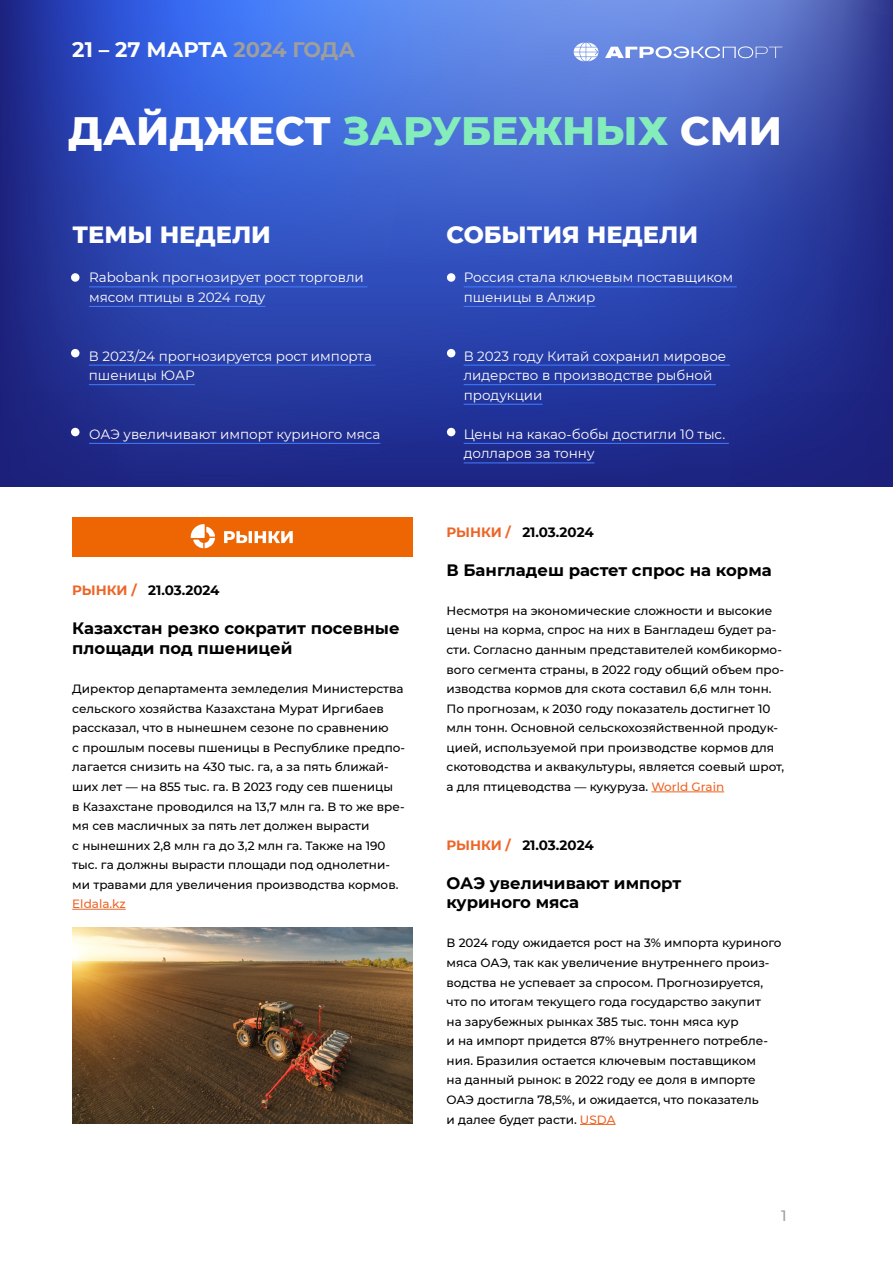
<style>
.page{position:relative;width:893px;height:1263px;background:#fff}
.page>*{position:absolute;margin:0;border:0;box-sizing:border-box;transform-origin:0 0}
.Шапка{font:800 40.5px "Montserrat";color:#fff}
.темы___события_недел{font:800 24px "Montserrat";color:#fff}
.дата_дайджеста{font:700 21px "Montserrat";letter-spacing:-.005em;color:#fffffd}
.Заголовок_новости{font:700 16.5px/19.5px "Montserrat";color:#000}
.t1{font:500 15px "Montserrat";color:#9d9d9c}
.текст_новостей_недел{font:13.5px/19.5px "Montserrat";color:#fff}
.даты_и_разделы{font:700 13.5px "Montserrat";letter-spacing:-.005em;color:#000}
.основной_текст{font:500 12px/19.5px "Montserrat";color:#000}
.s1{color:#9e9e9e}
.s2{color:#85edbb}
.s3{color:#ed6527}
</style>
<div class="page">
<img style="left:0;top:0;width:893px;height:486px">
<hr style="left:89px;top:286px;width:278px;height:1px;background:#427dff">
<hr style="left:89px;top:306px;width:176px;height:1px;background:#427dff">
<hr style="left:89px;top:365px;width:286px;height:1px;background:#427dff">
<hr style="left:89px;top:384px;width:106px;height:1px;background:#427dff">
<hr style="left:89px;top:443px;width:291px;height:1px;background:#427dff">
<hr style="left:464px;top:286px;width:273px;height:1px;background:#427dff">
<hr style="left:464px;top:306px;width:131px;height:1px;background:#427dff">
<hr style="left:464px;top:365px;width:266px;height:1px;background:#427dff">
<hr style="left:464px;top:384px;width:252px;height:1px;background:#427dff">
<hr style="left:464px;top:404px;width:79px;height:1px;background:#427dff">
<hr style="left:464px;top:443px;width:265px;height:1px;background:#427dff">
<hr style="left:464px;top:463px;width:131px;height:1px;background:#427dff">
<hr style="left:72px;top:909px;width:54px;height:1px;background:#ed6527">
<svg style="left:605px;top:46px;width:177px;height:12px"></svg>
<svg style="left:574px;top:42px;width:24px;height:19px"></svg>
<img style="left:72px;top:928px;width:340px;height:195px">
<div style="left:72px;top:517px;width:340px;height:39px;background:#ed6603"></div>
<svg style="left:224px;top:531px;width:69px;height:12px"></svg>
<svg style="left:191px;top:524px;width:24px;height:24px"></svg>
<div style="left:71px;top:273px;width:9px;height:9px;background:#fff;border-radius:50%"></div>
<div style="left:447px;top:273px;width:8px;height:9px;background:#fff;border-radius:50%"></div>
<div style="left:71px;top:349px;width:9px;height:8px;background:#fff;border-radius:50%"></div>
<div style="left:447px;top:349px;width:8px;height:8px;background:#fff;border-radius:50%"></div>
<div style="left:71px;top:428px;width:9px;height:8px;background:#fff;border-radius:50%"></div>
<div style="left:447px;top:428px;width:8px;height:8px;background:#fff;border-radius:50%"></div>
<hr style="left:651px;top:791px;width:73px;height:1px;background:#ed6527">
<hr style="left:580px;top:1124px;width:35px;height:1px;background:#ed6527">
<p class="дата_дайджеста" style="left:72px;top:35px;width:284px">21 – 27 МАРТА <span class="s1">2024 ГОДА</span></p>
<p class="Шапка" style="left:68px;top:101px;width:715px">ДАЙДЖЕСТ <span class="s2">ЗАРУБЕЖНЫХ</span> СМИ</p>
<p class="темы___события_недел" style="left:72px;top:217px;width:200px">ТЕМЫ НЕДЕЛИ</p>
<p class="текст_новостей_недел" style="left:89px;top:267px;width:276px">Rabobank прогнозирует рост торговли мясом птицы в 2024 году</p>
<p class="текст_новостей_недел" style="left:89px;top:346px;width:284px">В 2023/24 прогнозируется рост импорта пшеницы ЮАР</p>
<p class="текст_новостей_недел" style="left:89px;top:424px;width:293px">ОАЭ увеличивают импорт куриного мяса</p>
<p class="даты_и_разделы" style="left:72px;top:581px;width:149px"><span class="s3">РЫНКИ /</span> 21.03.2024</p>
<p class="Заголовок_новости" style="left:72px;top:618px;width:329px">Казахстан резко сократит посевные площади под пшеницей</p>
<p class="основной_текст" style="left:72px;top:679px;width:334px">Директор департамента земледелия Министерства сельского хозяйства Казахстана Мурат Иргибаев рассказал, что в нынешнем сезоне по сравнению<br>с прошлым посевы пшеницы в Республике предпо&shy;лагается снизить на 430 тыс. га, а за пять ближай&shy;ших лет — на 855 тыс. га. В 2023 году сев пшеницы<br>в Казахстане проводился на 13,7 млн га. В то же вре&shy;мя сев масличных за пять лет должен вырасти<br>с нынешних 2,8 млн га до 3,2 млн га. Также на 190 тыс. га должны вырасти площади под однолетни&shy;ми травами для увеличения производства кормов.<br><span class="s3">Eldala.kz</span></p>
<p class="темы___события_недел" style="left:446px;top:217px;width:253px">СОБЫТИЯ НЕДЕЛИ</p>
<p class="текст_новостей_недел" style="left:464px;top:267px;width:271px">Россия стала ключевым поставщиком пшеницы в Алжир</p>
<p class="текст_новостей_недел" style="left:464px;top:346px;width:264px">В 2023 году Китай сохранил мировое лидерство в производстве рыбной продукции</p>
<p class="текст_новостей_недел" style="left:464px;top:424px;width:263px">Цены на какао-бобы достигли 10 тыс. долларов за тонну</p>
<p class="даты_и_разделы" style="left:446px;top:522px;width:149px"><span class="s3">РЫНКИ /</span> 21.03.2024</p>
<p class="Заголовок_новости" style="left:446px;top:559px;width:327px">В Бангладеш растет спрос на корма</p>
<p class="основной_текст" style="left:446px;top:600px;width:339px">Несмотря на экономические сложности и высокие цены на корма, спрос на них в Бангладеш будет ра&shy;сти. Согласно данным представителей комбикормо&shy;вого сегмента страны, в 2022 году общий объем про&shy;изводства кормов для скота составил 6,6 млн тонн.<br>По прогнозам, к 2030 году показатель достигнет 10 млн тонн. Основной сельскохозяйственной продук&shy;цией, используемой при производстве кормов для скотоводства и аквакультуры, является соевый шрот, а для птицеводства — кукуруза. <span class="s3">World Grain</span></p>
<p class="даты_и_разделы" style="left:446px;top:835px;width:149px"><span class="s3">РЫНКИ /</span> 21.03.2024</p>
<p class="Заголовок_новости" style="left:446px;top:872px;width:236px">ОАЭ увеличивают импорт куриного мяса</p>
<p class="основной_текст" style="left:446px;top:933px;width:337px">В 2024 году ожидается рост на 3% импорта куриного мяса ОАЭ, так как увеличение внутреннего произ&shy;водства не успевает за спросом. Прогнозируется, что по итогам текущего года государство закупит<br>на зарубежных рынках 385 тыс. тонн мяса кур<br>и на импорт придется 87% внутреннего потребле&shy;ния. Бразилия остается ключевым поставщиком<br>на данный рынок: в 2022 году ее доля в импорте ОАЭ достигла 78,5%, и ожидается, что показатель<br>и далее будет расти. <span class="s3">USDA</span></p>
<p class="t1" style="left:781px;top:1205px;width:7px">1</p>
</div>
